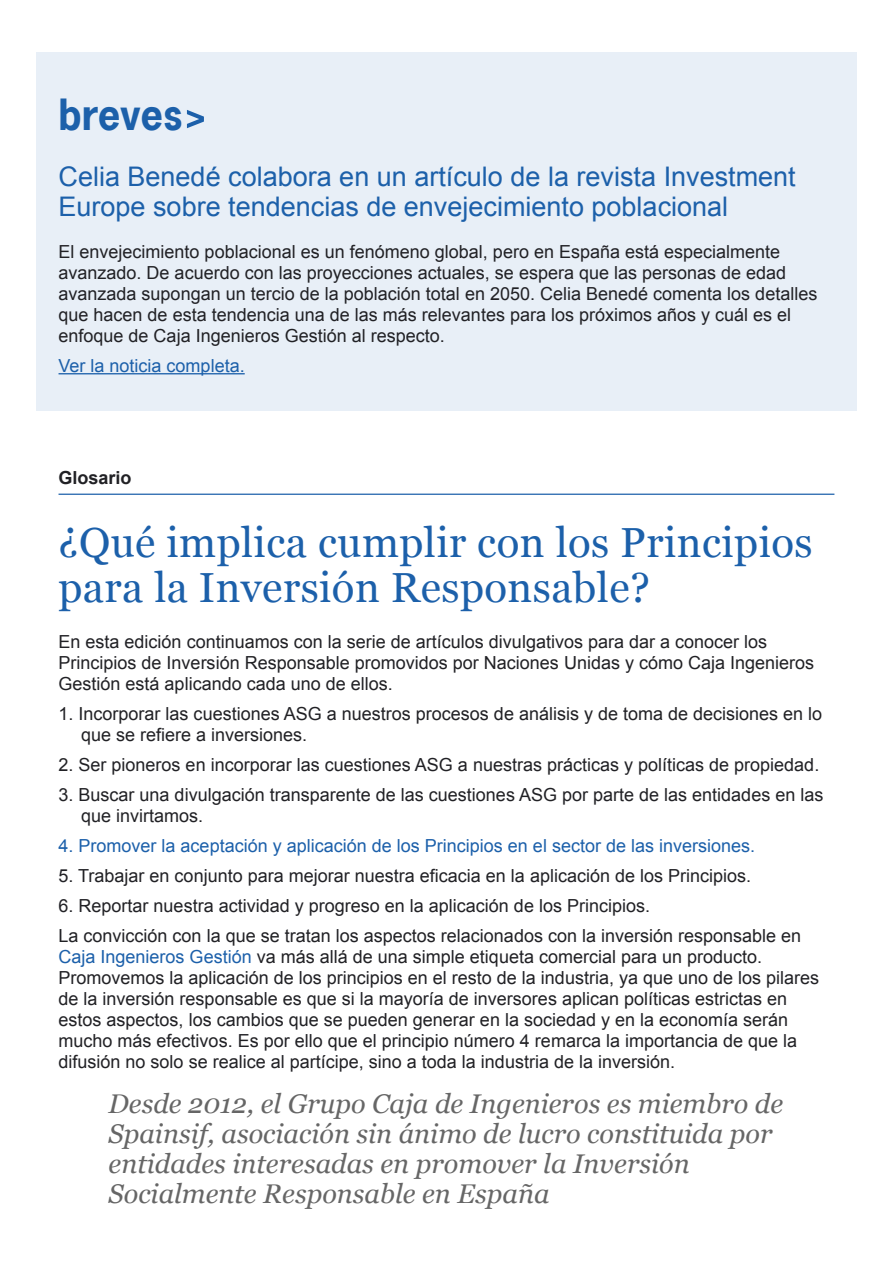
<style>
.page{position:relative;width:893px;height:1263px;background:#fff}
.page>*{position:absolute;margin:0;border:0;box-sizing:border-box;transform-origin:0 0}
.t1{font:42px/45px "Georgia";letter-spacing:.01em;color:#1c60aa}
.t2{font:700 39.9px "News Gothic LT";color:#1c60aa}
.t3{font:italic 27px/30px "Georgia";color:#666}
.t4{font:27px/30px "Arial";color:#1c60aa}
.t5{font:18px/21px "Arial";color:#212125}
.t6{font:18px "Arial";color:#1c60aa}
.t7{font:700 18px "Arial";color:#212125}
.s1{color:#1c60aa}
</style>
<div class="page">
<div style="left:36px;top:53px;width:820px;height:358px;background:#e8eff7"></div>
<svg style="left:187px;top:110px;width:17px;height:18px"></svg>
<hr style="left:58px;top:373px;width:187px;height:1px;background:#1c60aa">
<hr style="left:58px;top:494px;width:776px;height:1px;background:#1c60aa">
<h2 class="t2" style="left:59px;top:88px;width:126px">breves</h2>
<h3 class="t4" style="left:59px;top:162px;width:738px">Celia Benedé colabora en un artículo de la revista Investment<br>Europe sobre tendencias de envejecimiento poblacional</h3>
<p class="t5" style="left:58px;top:241px;width:760px">El envejecimiento poblacional es un fenómeno global, pero en España está especialmente avanzado. De acuerdo con las proyecciones actuales, se espera que las personas de edad avanzada supongan un tercio de la población total en 2050. Celia Benedé comenta los detalles que hacen de esta tendencia una de las más relevantes para los próximos años y cuál es el enfoque de Caja Ingenieros Gestión al respecto.</p>
<p class="t6" style="left:58px;top:354px;width:188px">Ver la noticia completa.</p>
<p class="t7" style="left:59px;top:465px;width:75px">Glosario</p>
<h1 class="t1" style="left:59px;top:519px;width:755px">¿Qué implica cumplir con los Principios para la Inversión Responsable?</h1>
<p class="t5" style="left:58px;top:631px;width:757px">En esta edición continuamos con la serie de artículos divulgativos para dar a conocer los<br>Principios de Inversión Responsable promovidos por Naciones Unidas y cómo Caja Ingenieros<br>Gestión está aplicando cada uno de ellos.</p>
<p class="t5" style="left:81px;top:703px;width:742px;text-indent:-23px">1. Incorporar las cuestiones ASG a nuestros procesos de análisis y de toma de decisiones en lo que se refiere a inversiones.</p>
<p class="t5" style="left:58px;top:754px;width:762px">2. Ser pioneros en incorporar las cuestiones ASG a nuestras prácticas y políticas de propiedad.</p>
<p class="t5" style="left:81px;top:784px;width:743px;text-indent:-23px">3. Buscar una divulgación transparente de las cuestiones ASG por parte de las entidades en las que invirtamos.</p>
<p class="t6" style="left:58px;top:834px;width:698px">4. Promover la aceptación y aplicación de los Principios en el sector de las inversiones.</p>
<p class="t5" style="left:58px;top:865px;width:694px">5. Trabajar en conjunto para mejorar nuestra eficacia en la aplicación de los Principios.</p>
<p class="t5" style="left:58px;top:891px;width:744px;line-height:30px">6. Reportar nuestra actividad y progreso en la aplicación de los Principios.<br>La convicción con la que se tratan los aspectos relacionados con la inversión responsable en</p>
<p class="t5" style="left:58px;top:946px;width:762px"><span class="s1">Caja Ingenieros Gestión</span> va más allá de una simple etiqueta comercial para un producto.<br>Promovemos la aplicación de los principios en el resto de la industria, ya que uno de los pilares de la inversión responsable es que si la mayoría de inversores aplican políticas estrictas en estos aspectos, los cambios que se pueden generar en la sociedad y en la economía serán mucho más efectivos. Es por ello que el principio número 4 remarca la importancia de que la difusión no solo se realice al partícipe, sino a toda la industria de la inversión.</p>
<h3 class="t3" style="left:109px;top:1088px;width:676px">Desde 2012, el Grupo Caja de Ingenieros es miembro de Spainsif, asociación sin ánimo de lucro constituida por entidades interesadas en promover la Inversión Socialmente Responsable en España</h3>
</div>
